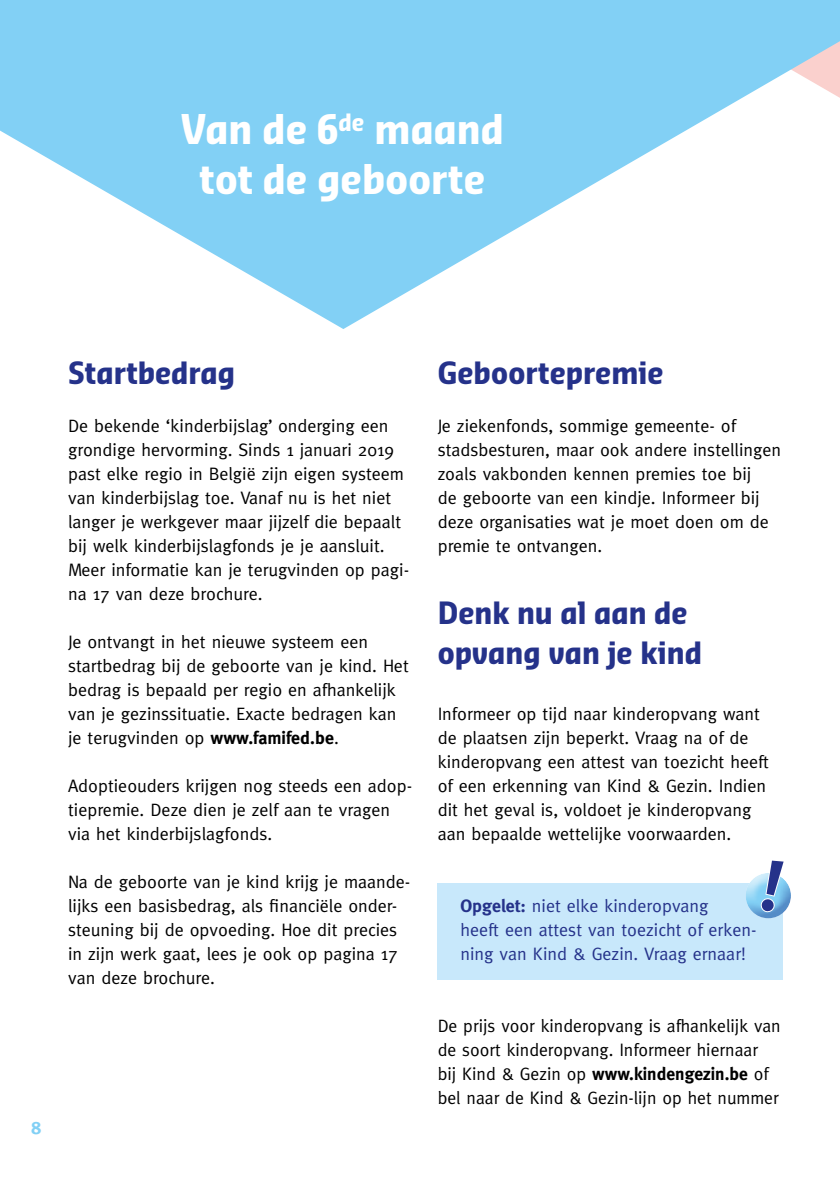
<style>
.page{position:relative;width:840px;height:1191px;background:#fff}
.page>*{position:absolute;margin:0;border:0;box-sizing:border-box;transform-origin:0 0}
.t1{font:700 40px/50px "Sansa Con Pro";color:#fff;text-align:center}
.t2{font:700 30px/40px "Sansa Con Pro";color:#25328a}
.t3{font:18px/24px "Meta";color:#000}
.t4{font:18px/24px "Meta";color:#25328a}
.t5{font:700 18px "Meta";color:#82d0f5}
.s1{font-weight:700}
</style>
<div class="page">
<svg style="left:0;top:0;width:839px;height:329px;fill:#82d0f5"></svg>
<div style="left:437px;top:883px;width:345px;height:96px;background:#c8e8fb"></div>
<div style="left:742px;top:878px;width:48px;height:41px;background:#25328a;opacity:.41"></div>
<svg style="left:758px;top:873px;width:27px;height:41px"></svg>
<h1 class="t1" style="left:181px;top:104px;width:324px">Van de 6<sup>de</sup> maand tot de geboorte</h1>
<p class="t5" style="left:31px;top:1117px;width:11px">8</p>
<h2 class="t2" style="left:68px;top:353px;width:168px">Startbedrag</h2>
<p class="t3" style="left:68px;top:414px;width:342px">De bekende ‘kinderbijslag’ onderging een grondige hervorming. Sinds 1 januari 2019 past elke regio in België zijn eigen systeem van kinderbijslag toe. Vanaf nu is het niet langer je werkgever maar jijzelf die bepaalt bij welk kinderbijslagfonds je je aansluit.<br>Meer informatie kan je terugvinden op pagi&shy;na 17 van deze brochure.</p>
<p class="t3" style="left:68px;top:630px;width:342px">Je ontvangt in het nieuwe systeem een startbedrag bij de geboorte van je kind. Het bedrag is bepaald per regio en afhankelijk van je gezinssituatie. Exacte bedragen kan je terugvinden op <span class="s1">www.famifed.be</span>.</p>
<p class="t3" style="left:68px;top:773px;width:345px">Adoptieouders krijgen nog steeds een adop&shy;tiepremie. Deze dien je zelf aan te vragen via het kinderbijslagfonds.</p>
<p class="t3" style="left:68px;top:869px;width:343px">Na de geboorte van je kind krijg je maande&shy;lijks een basisbedrag, als financiële onder&shy;steuning bij de opvoeding. Hoe dit precies in zijn werk gaat, lees je ook op pagina 17 van deze brochure.</p>
<h2 class="t2" style="left:437px;top:353px;width:227px">Geboortepremie</h2>
<p class="t3" style="left:437px;top:414px;width:345px">Je ziekenfonds, sommige gemeente- of stadsbesturen, maar ook andere instellingen zoals vakbonden kennen premies toe bij<br>de geboorte van een kindje. Informeer bij deze organisaties wat je moet doen om de premie te ontvangen.</p>
<h2 class="t2" style="left:437px;top:593px;width:266px">Denk nu al aan de opvang van je kind</h2>
<p class="t3" style="left:437px;top:702px;width:333px">Informeer op tijd naar kinderopvang want de plaatsen zijn beperkt. Vraag na of de kinderopvang een attest van toezicht heeft of een erkenning van Kind &amp; Gezin. Indien dit het geval is, voldoet je kinderopvang aan bepaalde wettelijke voorwaarden.</p>
<p class="t4" style="left:460px;top:894px;width:249px"><span class="s1">Opgelet:</span> niet elke kinderopvang</p>
<p class="t4" style="left:460px;top:918px;width:297px">heeft een attest van toezicht of erken&shy;ning van Kind &amp; Gezin. Vraag ernaar!</p>
<p class="t3" style="left:437px;top:1014px;width:344px">De prijs voor kinderopvang is afhankelijk van de soort kinderopvang. Informeer hiernaar bij Kind &amp; Gezin op <span class="s1">www.kindengezin.be</span> of bel naar de Kind &amp; Gezin-lijn op het nummer</p>
</div>
